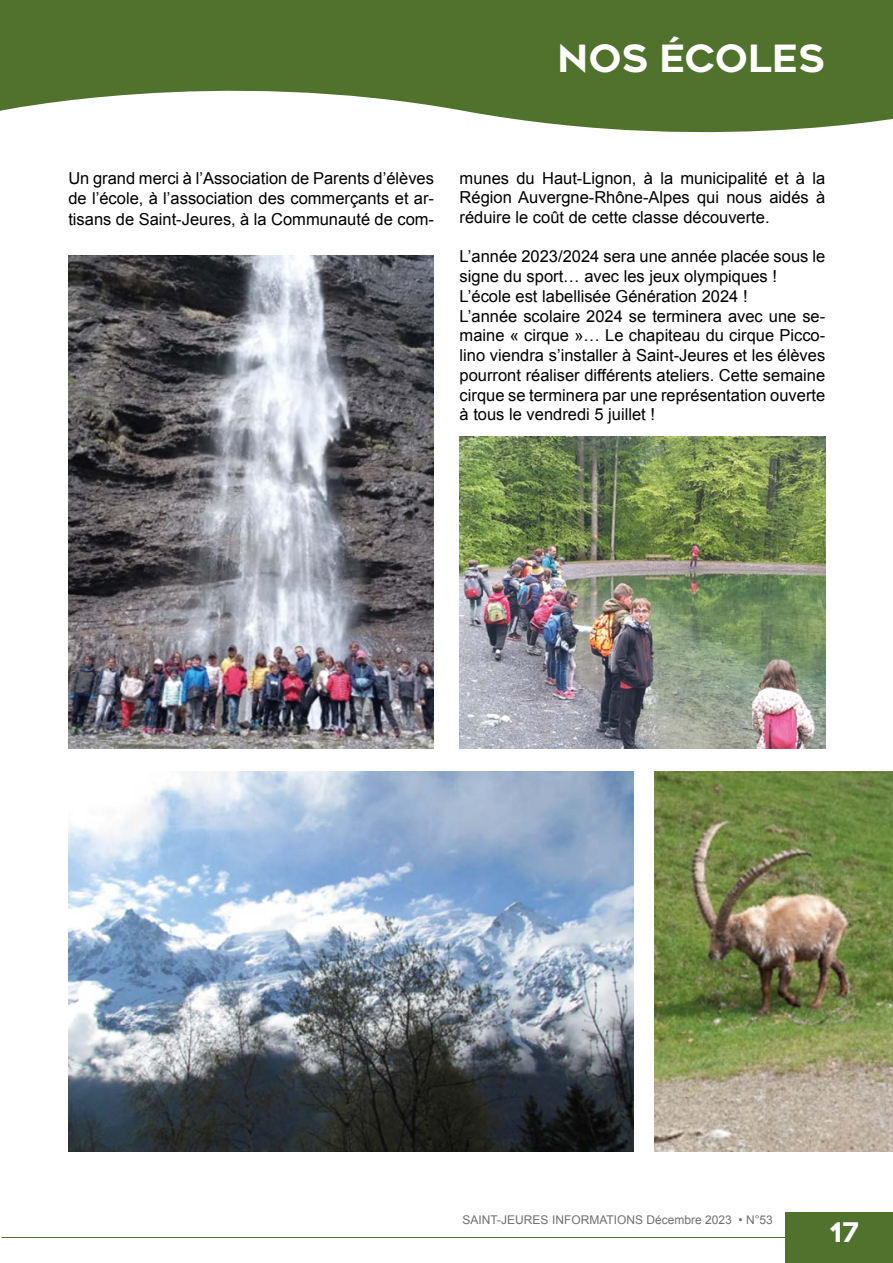
<style>
.page{position:relative;width:893px;height:1263px;background:#fff}
.page>*{position:absolute;margin:0;border:0;box-sizing:border-box;transform-origin:0 0}
.t1{font:37.5px "Renogare";color:#fff}
.t2{font:27px "Renogare";color:#fff}
.t3{font:16.5px/19.8px "Arial";color:#000;text-align:justify}
.t4{font:12px "Arial";color:#706f6f}
</style>
<div class="page">
<img style="left:655px;top:771px;width:238px;height:380px">
<img style="left:68px;top:255px;width:366px;height:493px">
<img style="left:68px;top:771px;width:566px;height:380px">
<img style="left:460px;top:437px;width:365px;height:311px">
<svg style="left:0;top:0;width:893px;height:133px;fill:#50722c"></svg>
<div style="left:786px;top:1212px;width:107px;height:51px;background:#50722c"></div>
<hr style="left:1px;top:1237px;width:798px;height:1px;background:#50722c">
<h1 class="t1" style="left:558px;top:34px;width:269px">NOS ÉCOLES</h1>
<p class="t3" style="left:68px;top:167px;width:367px;line-height:20.9px">Un grand merci à l’Association de Parents d’élèves de l’école, à l’association des commerçants et ar&shy;tisans de Saint-Jeures, à la Communauté de com-</p>
<p class="t3" style="left:460px;top:168px;width:367px">munes du Haut-Lignon, à la municipalité et à la Région Auvergne-Rhône-Alpes qui nous aidés à réduire le coût de cette classe découverte.</p>
<p class="t3" style="left:460px;top:247px;width:367px;text-align:left">L’année 2023/2024 sera une année placée sous le signe du sport… avec les jeux olympiques !<br>L’école est labellisée Génération 2024 !<br>L’année scolaire 2024 se terminera avec une se&shy;maine « cirque »… Le chapiteau du cirque Picco&shy;lino viendra s’installer à Saint-Jeures et les élèves pourront réaliser différents ateliers. Cette semaine cirque se terminera par une représentation ouverte à tous le vendredi 5 juillet !</p>
<p class="t4" style="left:463px;top:1212px;width:312px">SAINT-JEURES INFORMATIONS Décembre 2023 • N°53</p>
<h2 class="t2" style="left:830px;top:1215px;width:31px">17</h2>
</div>
